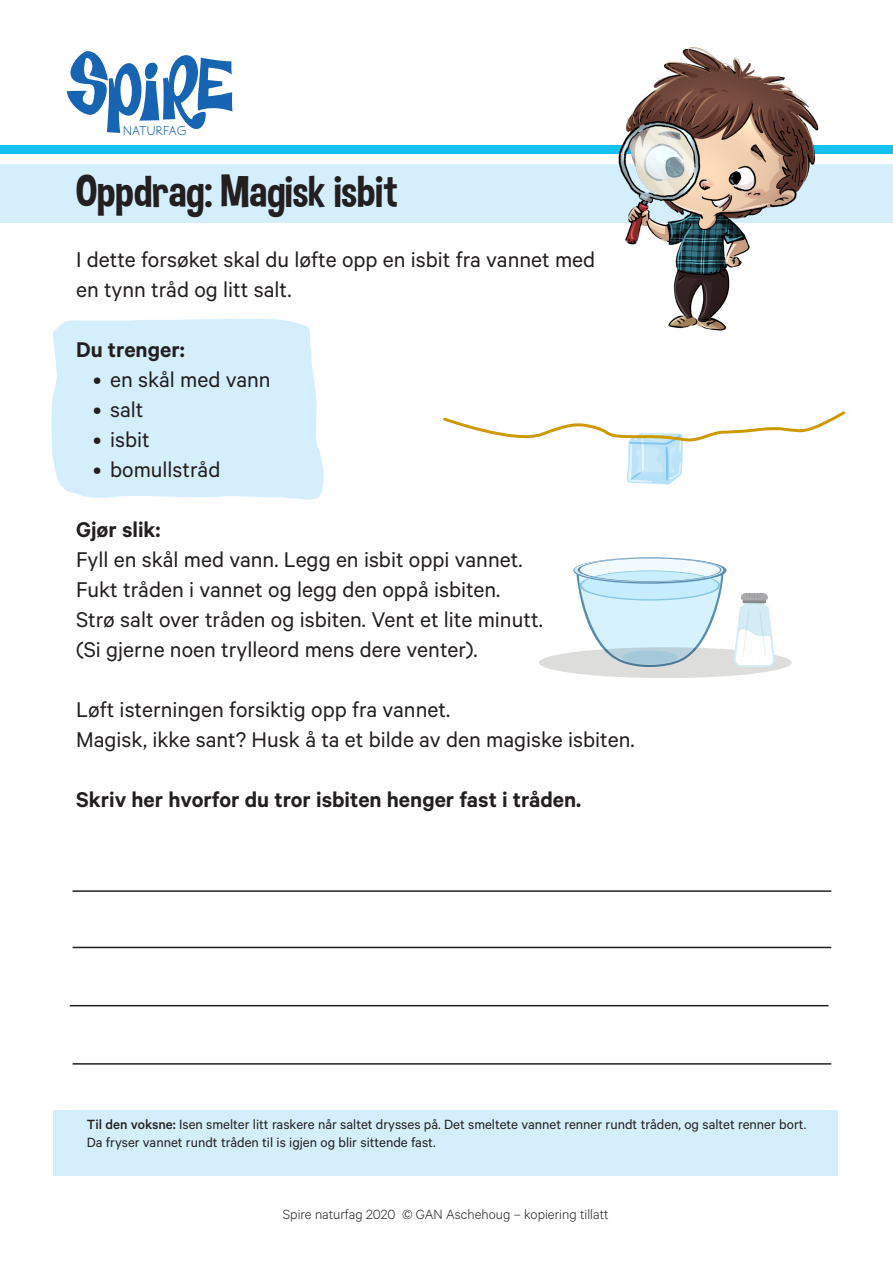
<style>
.page{position:relative;width:893px;height:1263px;background:#fff}
.page>*{position:absolute;margin:0;border:0;box-sizing:border-box;transform-origin:0 0}
.t1{font:45px "Dimbo";color:#231f20}
.t2{font:24px/30px "Calibre";color:#231f20}
.t3{font:600 24px "Calibre";color:#231f20}
.t4{font:15px/18px "Calibre";color:#231f20}
.t5{font:300 15px "Calibre";color:#231f20}
.t6{font:13.5px "Norsk Trykkskrift";color:#1765b2}
.s1{font-weight:500}
</style>
<div class="page">
<div style="left:51px;top:319px;width:273px;height:181px;background:#d4effb"></div>
<div style="left:0;top:145px;width:893px;height:9px;background:#15c0f2"></div>
<div style="left:0;top:164px;width:893px;height:59px;background:#d4effb"></div>
<div style="left:53px;top:1110px;width:785px;height:66px;background:#d4effb"></div>
<svg style="left:67px;top:51px;width:166px;height:82px"></svg>
<hr style="left:73px;top:947px;width:758px;height:1px;background:#231f20">
<hr style="left:73px;top:890px;width:758px;height:2px;background:#231f20">
<hr style="left:70px;top:1005px;width:758px;height:1px;background:#231f20">
<hr style="left:73px;top:1063px;width:758px;height:1px;background:#231f20">
<svg style="left:573px;top:557px;width:153px;height:92px"></svg>
<svg style="left:539px;top:647px;width:253px;height:31px;background:#ced6d8"></svg>
<svg style="left:733px;top:593px;width:42px;height:74px"></svg>
<svg style="left:443px;top:411px;width:403px;height:74px"></svg>
<img style="left:618px;top:47px;width:201px;height:284px">
<p class="t6" style="left:123px;top:123px;width:66px">NATURFAG</p>
<p class="t1" style="left:76px;top:164px;width:323px">Oppdrag: Magisk isbit</p>
<p class="t2" style="left:76px;top:243px;width:521px">I dette forsøket skal du løfte opp en isbit fra vannet med en tynn tråd og litt salt.</p>
<p class="t3" style="left:76px;top:335px;width:110px">Du trenger:</p>
<p class="t2" style="left:93px;top:363px;width:179px">• en skål med vann</p>
<p class="t2" style="left:93px;top:393px;width:52px">• salt</p>
<p class="t2" style="left:93px;top:423px;width:58px">• isbit</p>
<p class="t2" style="left:93px;top:453px;width:129px">• bomullstråd</p>
<p class="t3" style="left:76px;top:515px;width:86px">Gjør slik:</p>
<p class="t2" style="left:76px;top:543px;width:468px">Fyll en skål med vann. Legg en isbit oppi vannet.<br>Fukt tråden i vannet og legg den oppå isbiten.<br>Strø salt over tråden og isbiten. Vent et lite minutt. (Si gjerne noen trylleord mens dere venter).</p>
<p class="t2" style="left:76px;top:693px;width:376px">Løft isterningen forsiktig opp fra vannet.</p>
<p class="t2" style="left:76px;top:723px;width:560px">Magisk, ikke sant? Husk å ta et bilde av den magiske isbiten.</p>
<p class="t3" style="left:76px;top:785px;width:507px">Skriv her hvorfor du tror isbiten henger fast i tråden.</p>
<p class="t4" style="left:87px;top:1115px;width:721px"><span class="s1">Til den voksne:</span> Isen smelter litt raskere når saltet drysses på. Det smeltete vannet renner rundt tråden, og saltet renner bort.<br>Da fryser vannet rundt tråden til is igjen og blir sittende fast.</p>
<p class="t5" style="left:283px;top:1205px;width:327px">Spire naturfag 2020 © GAN Aschehoug – kopiering tillatt</p>
</div>
